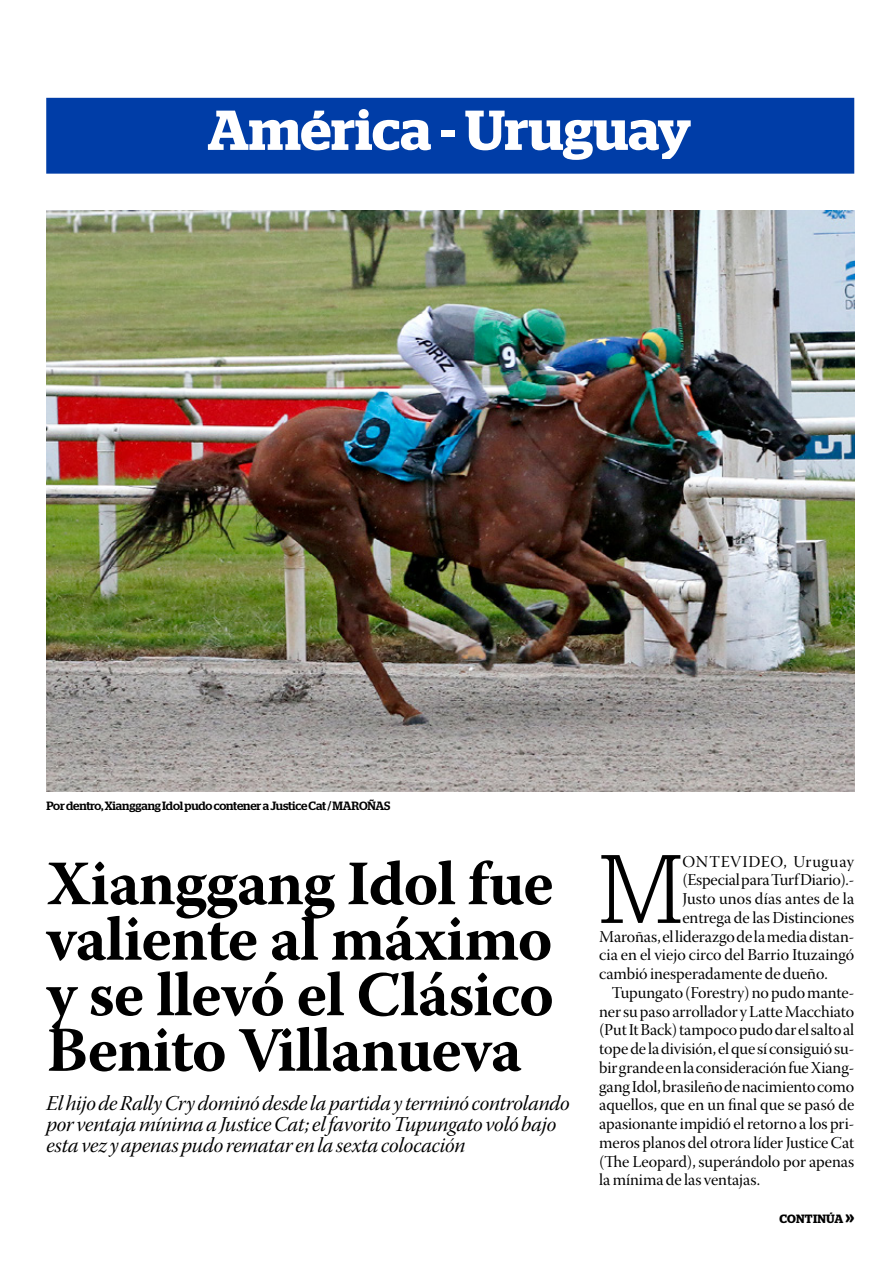
<style>
.page{position:relative;width:893px;height:1263px;background:#fff}
.page>*{position:absolute;margin:0;border:0;box-sizing:border-box;transform-origin:0 0}
.t1{font:300 96.9px "Stag";color:#000}
.t2{font:700 63px/55.5px "Warnock Pro";letter-spacing:-.02em;color:#000;text-align:justify}
.t3{font:600 56.1px "Stag";letter-spacing:-.005em;color:#fff}
.t4{font:21px/21px "Warnock Pro It Subh";letter-spacing:-.01em;color:#000}
.t5{font:16.5px "Warnock Pro Subh";letter-spacing:-.005em;color:#000}
.t6{font:16.5px "Warnock Pro Subh";letter-spacing:.04em;color:#000}
.t7{font:500 12px "Stag";letter-spacing:-.015em;color:#000}
.t8{font:600 12px "Stag";letter-spacing:.02em;color:#000}
.s1{font-size:18px}
</style>
<div class="page">
<img style="left:46px;top:210px;width:808px;height:582px">
<div style="left:46px;top:98px;width:808px;height:76px;background:#003da7"></div>
<h3 class="t3" style="left:207px;top:97px;width:485px">América - Uruguay</h3>
<p class="t7" style="left:46px;top:799px;width:346px">Por dentro, Xianggang Idol pudo contener a Justice Cat / MAROÑAS</p>
<h2 class="t2" style="left:46px;top:855px;width:509px">Xianggang Idol fue valiente al máximo y se llevó el Clásico Benito Villanueva</h2>
<p class="t4" style="left:46px;top:1096px;width:525px">El hijo de Rally Cry dominó desde la partida y terminó controlando por ventaja mínima a Justice Cat; el favorito Tupungato voló bajo esta vez y apenas pudo rematar en la sexta colocación</p>
<h1 class="t1" style="left:599px;top:834px;width:85px">M</h1>
<p class="t6" style="left:682px;top:852px;width:173px">ONTEVIDEO, Uruguay</p>
<p class="t5" style="left:682px;top:871px;width:173px">(Especial para Turf Diario).-</p>
<p class="t5" style="left:682px;top:889px;width:173px">Justo unos días antes de la</p>
<p class="t5" style="left:682px;top:908px;width:173px">entrega de las Distinciones</p>
<p class="t5" style="left:599px;top:927px;width:257px">Maroñas, el liderazgo de la media distan-</p>
<p class="t5" style="left:599px;top:946px;width:257px">cia en el viejo circo del Barrio Ituzaingó</p>
<p class="t5" style="left:599px;top:964px;width:230px">cambió inesperadamente de dueño.</p>
<p class="t5" style="left:612px;top:983px;width:244px">Tupungato (Forestry) no pudo mante-</p>
<p class="t5" style="left:599px;top:1002px;width:257px">ner su paso arrollador y Latte Macchiato</p>
<p class="t5" style="left:599px;top:1021px;width:257px">(Put It Back) tampoco pudo dar el salto al</p>
<p class="t5" style="left:599px;top:1039px;width:257px">tope de la división, el que sí consiguió su-</p>
<p class="t5" style="left:599px;top:1058px;width:257px">bir grande en la consideración fue Xiang-</p>
<p class="t5" style="left:599px;top:1077px;width:257px">gang Idol, brasileño de nacimiento como</p>
<p class="t5" style="left:599px;top:1096px;width:257px">aquellos, que en un final que se pasó de</p>
<p class="t5" style="left:599px;top:1114px;width:257px">apasionante impidió el retorno a los pri-</p>
<p class="t5" style="left:599px;top:1133px;width:257px">meros planos del otrora líder Justice Cat</p>
<p class="t5" style="left:599px;top:1152px;width:257px">(The Leopard), superándolo por apenas</p>
<p class="t5" style="left:599px;top:1170px;width:162px">la mínima de las ventajas.</p>
<p class="t8" style="left:780px;top:1212px;width:76px">CONTINÚA <span class="s1">»</span></p>
</div>
